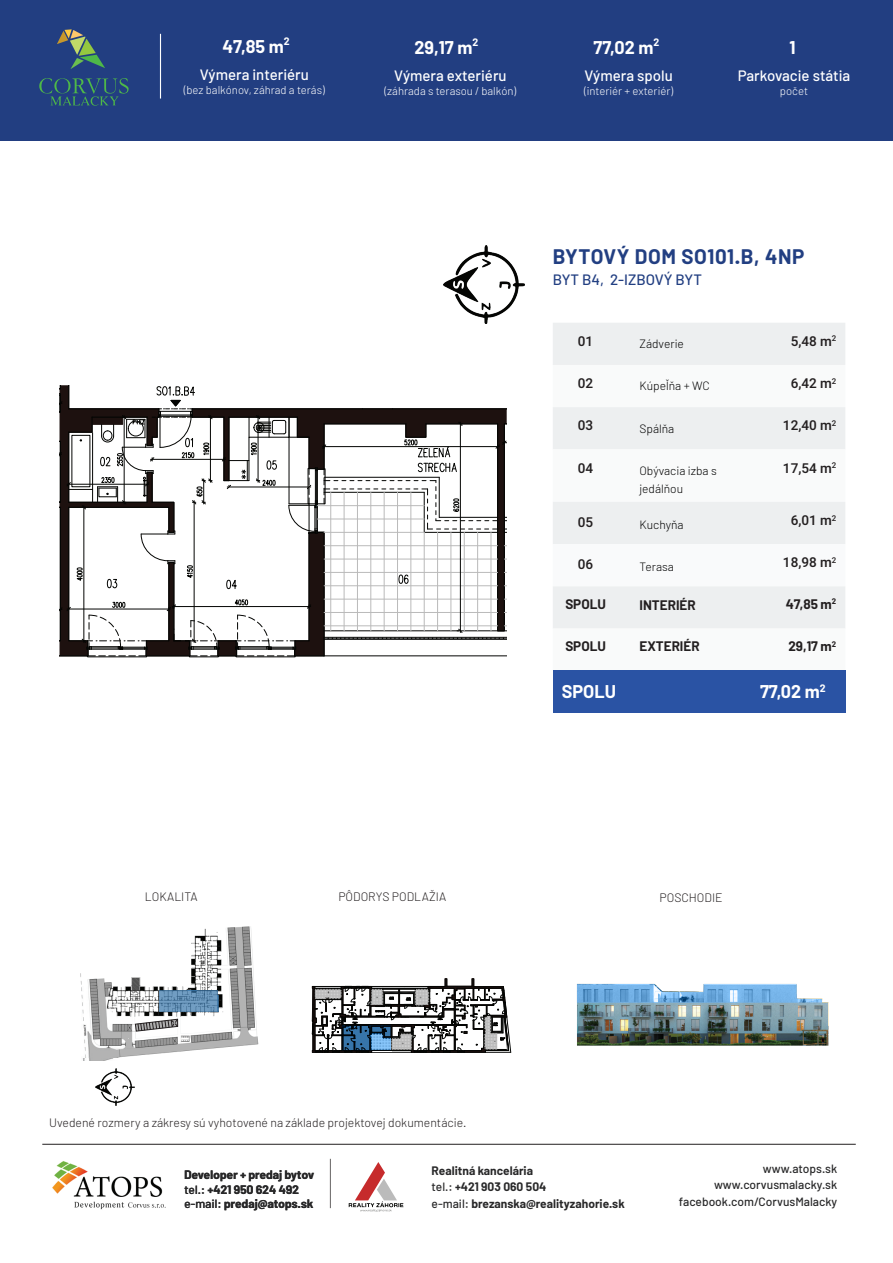
<style>
.page{position:relative;width:893px;height:1263px;background:#fff}
.page>*{position:absolute;margin:0;border:0;box-sizing:border-box;transform-origin:0 0}
.t1{font:700 20.55px "Barlow";letter-spacing:.03em;color:#223f82}
.t2{font:700 18px "Barlow";color:#fff}
.t3{font:500 15px "Barlow";color:#fff}
.t4{font:500 15px "Barlow";color:#223f82}
.t5{font:500 13.5px "Heebo";color:#231f20}
.t6{font:700 13.5px "Barlow";color:#231f20}
.t7{font:300 12.15px "Barlow";color:#231f20}
.t8{font:700 12px/16.5px "Barlow";color:#282829}
.t9{font:500 12px/16.5px "Barlow";color:#282829;text-align:right}
.t10{font:300 12px/18px "Barlow";color:#000}
.t11{font:300 11.4px "Barlow";color:#fff}
.t12{font:700 10.5px "Barlow";color:#fff}
.s1{font-weight:500}
</style>
<div class="page">
<hr style="left:42px;top:1144px;width:814px;height:1px;background:#231f20">
<div style="left:0;top:0;width:893px;height:140px;background:#223e81"></div>
<hr style="left:160px;top:34px;width:1px;height:65px;background:#fff">
<img style="left:443px;top:246px;width:81px;height:77px">
<img style="left:95px;top:1068px;width:39px;height:38px">
<hr style="left:330px;top:1159px;width:1px;height:49px;background:#666464">
<svg style="left:349px;top:1162px;width:54px;height:50px"></svg>
<img style="left:74px;top:1201px;width:91px;height:9px">
<img style="left:577px;top:1003px;width:251px;height:42px">
<svg style="left:312px;top:978px;width:199px;height:75px"></svg>
<svg style="left:343px;top:1025px;width:48px;height:26px"></svg>
<svg style="left:577px;top:984px;width:251px;height:19px"></svg>
<img style="left:52px;top:1161px;width:111px;height:35px">
<svg style="left:39px;top:78px;width:90px;height:28px"></svg>
<svg style="left:57px;top:29px;width:48px;height:40px"></svg>
<img style="left:80px;top:926px;width:179px;height:134px">
<img style="left:119px;top:1059px;width:140px;height:1px">
<svg style="left:159px;top:991px;width:59px;height:21px"></svg>
<svg style="left:135px;top:1019px;width:43px;height:12px"></svg>
<svg style="left:218px;top:995px;width:1px;height:17px"></svg>
<svg style="left:553px;top:323px;width:292px;height:348px"></svg>
<div style="left:553px;top:671px;width:292px;height:42px;background:#2a53a4"></div>
<svg style="left:60px;top:385px;width:447px;height:272px"></svg>
<h2 class="t2" style="left:222px;top:35px;width:69px">47,85 m<sup>2</sup></h2>
<p class="t3" style="left:200px;top:66px;width:111px">Výmera interiéru</p>
<p class="t11" style="left:184px;top:83px;width:143px">(bez balkónov, záhrad a terás)</p>
<p class="t12" style="left:472px;top:36px;width:7px">2</p>
<h2 class="t2" style="left:594px;top:36px;width:67px">77,02 m<sup>2</sup></h2>
<h2 class="t2" style="left:414px;top:36px;width:60px">29,17 m</h2>
<h2 class="t2" style="left:790px;top:36px;width:8px">1</h2>
<p class="t3" style="left:394px;top:66px;width:114px">Výmera exteriéru</p>
<p class="t11" style="left:385px;top:83px;width:133px">(záhrada s terasou / balkón)</p>
<p class="t3" style="left:584px;top:66px;width:90px">Výmera spolu</p>
<p class="t11" style="left:584px;top:83px;width:91px">(interiér + exteriér)</p>
<p class="t3" style="left:738px;top:66px;width:114px">Parkovacie státia</p>
<p class="t11" style="left:780px;top:83px;width:30px">počet</p>
<h1 class="t1" style="left:553px;top:243px;width:253px">BYTOVÝ DOM SO101.B, 4NP</h1>
<p class="t4" style="left:553px;top:270px;width:151px">BYT B4, 2-IZBOVÝ BYT</p>
<p class="t5" style="left:578px;top:332px;width:17px">01</p>
<p class="t10" style="left:639px;top:335px;width:46px">Zádverie</p>
<p class="t5" style="left:791px;top:332px;width:47px">5,48 m<sup>2</sup></p>
<p class="t5" style="left:578px;top:374px;width:17px">02</p>
<p class="t10" style="left:639px;top:377px;width:72px">Kúpeľňa + WC</p>
<p class="t5" style="left:791px;top:374px;width:47px">6,42 m<sup>2</sup></p>
<p class="t5" style="left:578px;top:416px;width:17px">03</p>
<p class="t10" style="left:639px;top:419px;width:36px">Spálňa</p>
<p class="t5" style="left:783px;top:416px;width:55px">12,40 m<sup>2</sup></p>
<p class="t5" style="left:578px;top:458px;width:17px">04</p>
<p class="t10" style="left:639px;top:461px;width:79px">Obývacia izba s jedálňou</p>
<p class="t5" style="left:783px;top:458px;width:55px">17,54 m<sup>2</sup></p>
<p class="t5" style="left:578px;top:512px;width:17px">05</p>
<p class="t10" style="left:639px;top:515px;width:46px">Kuchyňa</p>
<p class="t5" style="left:791px;top:511px;width:47px">6,01 m<sup>2</sup></p>
<p class="t5" style="left:578px;top:555px;width:17px">06</p>
<p class="t10" style="left:639px;top:557px;width:36px">Terasa</p>
<p class="t5" style="left:783px;top:553px;width:55px">18,98 m<sup>2</sup></p>
<p class="t6" style="left:565px;top:596px;width:42px">SPOLU</p>
<p class="t6" style="left:639px;top:597px;width:58px">INTERIÉR</p>
<p class="t6" style="left:786px;top:596px;width:52px">47,85 m<sup>2</sup></p>
<p class="t6" style="left:565px;top:638px;width:42px">SPOLU</p>
<p class="t6" style="left:639px;top:638px;width:62px">EXTERIÉR</p>
<p class="t6" style="left:788px;top:638px;width:49px">29,17 m<sup>2</sup></p>
<h2 class="t2" style="left:562px;top:680px;width:56px">SPOLU</h2>
<h2 class="t2" style="left:760px;top:680px;width:67px">77,02 m<sup>2</sup></h2>
<p class="t7" style="left:145px;top:889px;width:54px">LOKALITA</p>
<p class="t7" style="left:338px;top:889px;width:109px">PÔDORYS PODLAŽIA</p>
<p class="t7" style="left:660px;top:890px;width:65px">POSCHODIE</p>
<p class="t7" style="left:49px;top:1115px;width:419px">Uvedené rozmery a zákresy sú vyhotovené na základe projektovej dokumentácie.</p>
<p class="t8" style="left:184px;top:1167px;width:131px;line-height:14.4px">Developer + predaj bytov <span class="s1">tel.:</span> +421 950 624 492 <span class="s1">e-mail:</span> predaj@atops.sk</p>
<p class="t8" style="left:432px;top:1162px;width:195px">Realitná kancelária<br><span class="s1">tel.:</span> +421 903 060 504<br><span class="s1">e-mail:</span> brezanska@realityzahorie.sk</p>
<p class="t9" style="left:679px;top:1160px;width:160px">www.atops.sk www.corvusmalacky.sk facebook.com/CorvusMalacky</p>
</div>
